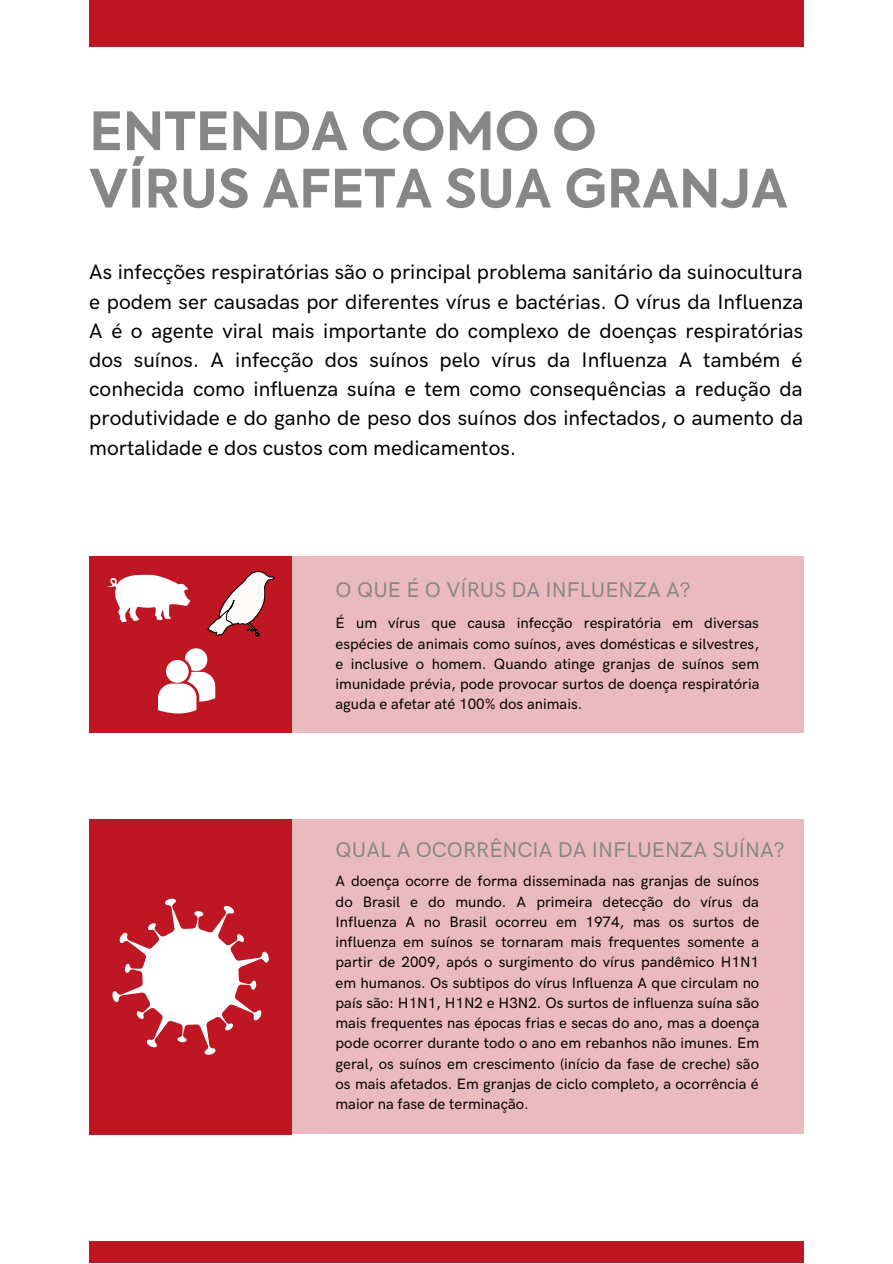
<style>
.page{position:relative;width:893px;height:1264px;background:#fff}
.page>*{position:absolute;margin:0;border:0;box-sizing:border-box;transform-origin:0 0}
.t1{font:700 52.5px "Axiforma";color:#878787}
.t2{font:500 21.3px "HK Grotesk Pro";color:#878787}
.t3{font:500 21px/29.2px "HK Grotesk Pro";color:#000;text-align:justify}
.t4{font:500 15px/20.2px "HK Grotesk Pro";color:#000;text-align:justify}
</style>
<div class="page">
<div style="left:89px;top:0;width:714px;height:47px;background:#be1622"></div>
<div style="left:89px;top:1241px;width:714px;height:21px;background:#be1622"></div>
<div style="left:292px;top:556px;width:511px;height:176px;background:#ebbabe"></div>
<div style="left:89px;top:556px;width:202px;height:176px;background:#be1622"></div>
<svg style="left:107px;top:575px;width:83px;height:47px"></svg>
<svg style="left:208px;top:571px;width:66px;height:65px"></svg>
<svg style="left:158px;top:648px;width:57px;height:65px"></svg>
<div style="left:292px;top:819px;width:511px;height:315px;background:#ebbabe"></div>
<div style="left:89px;top:819px;width:202px;height:315px;background:#be1622"></div>
<svg style="left:112px;top:898px;width:157px;height:157px"></svg>
<p class="t1" style="left:89px;top:110px;width:509px">ENTENDA COMO O</p>
<p class="t1" style="left:89px;top:167px;width:700px">VÍRUS AFETA SUA GRANJA</p>
<p class="t3" style="left:89px;top:258px;width:715px">As infecções respiratórias são o principal problema sanitário da suinocultura e podem ser causadas por diferentes vírus e bactérias. O vírus da Influenza A é o agente viral mais importante do complexo de doenças respiratórias dos suínos. A infecção dos suínos pelo vírus da Influenza A também é conhecida como influenza suína e tem como consequências a redução da produtividade e do ganho de peso dos suínos dos infectados, o aumento da mortalidade e dos custos com medicamentos.</p>
<p class="t2" style="left:335px;top:578px;width:356px">O QUE É O VÍRUS DA INFLUENZA A?</p>
<p class="t4" style="left:335px;top:613px;width:425px">É um vírus que causa infecção respiratória em diversas espécies de animais como suínos, aves domésticas e silvestres, e inclusive o homem. Quando atinge granjas de suínos sem imunidade prévia, pode provocar surtos de doença respiratória aguda e afetar até 100% dos animais.</p>
<p class="t2" style="left:335px;top:838px;width:450px">QUAL A OCORRÊNCIA DA INFLUENZA SUÍNA?</p>
<p class="t4" style="left:335px;top:871px;width:425px">A doença ocorre de forma disseminada nas granjas de suínos do Brasil e do mundo. A primeira detecção do vírus da Influenza A no Brasil ocorreu em 1974, mas os surtos de influenza em suínos se tornaram mais frequentes somente a partir de 2009, após o surgimento do vírus pandêmico H1N1 em humanos. Os subtipos do vírus Influenza A que circulam no país são: H1N1, H1N2 e H3N2. Os surtos de influenza suína são mais frequentes nas épocas frias e secas do ano, mas a doença pode ocorrer durante todo o ano em rebanhos não imunes. Em geral, os suínos em crescimento (início da fase de creche) são os mais afetados. Em granjas de ciclo completo, a ocorrência é maior na fase de terminação.</p>
</div>
